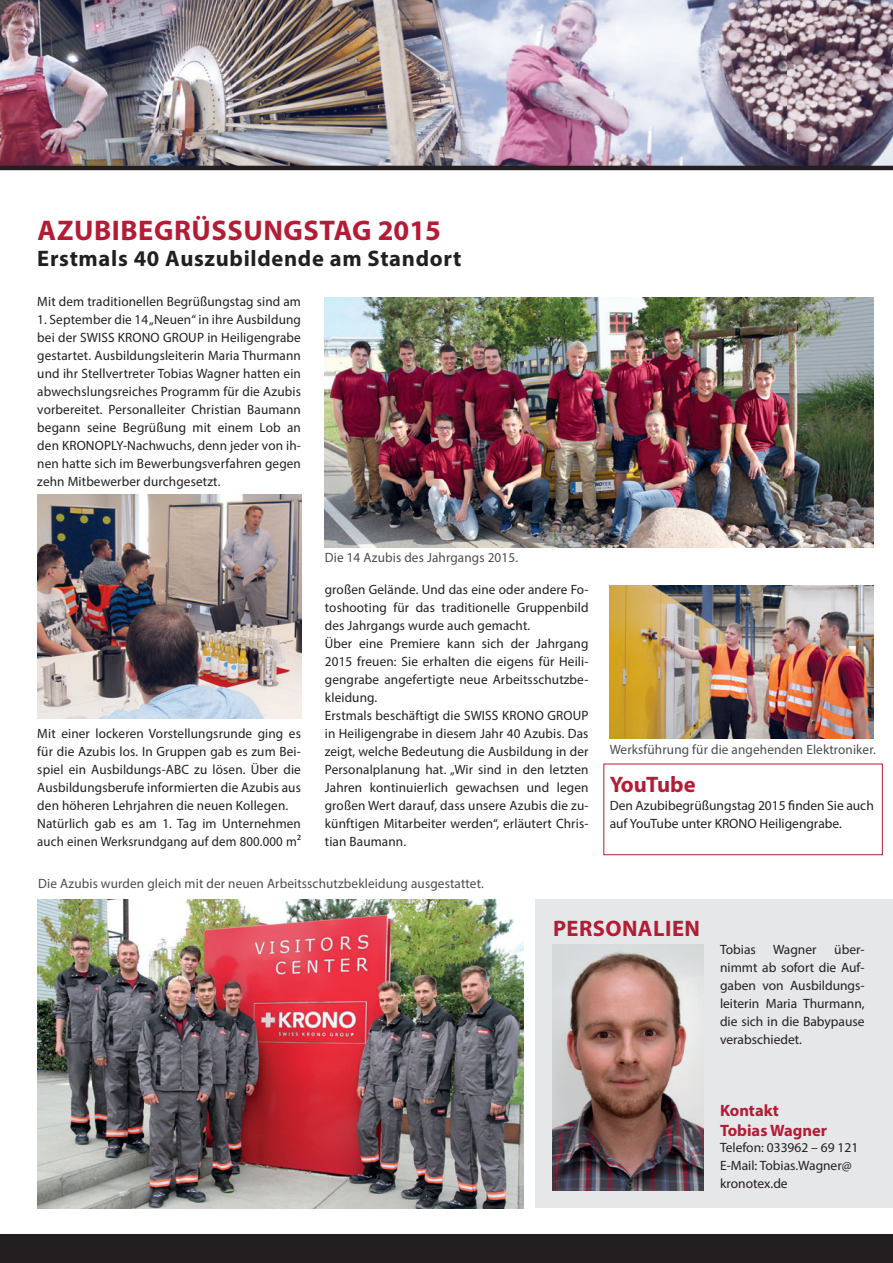
<style>
.page{position:relative;width:893px;height:1263px;background:#fff}
.page>*{position:absolute;margin:0;border:0;box-sizing:border-box;transform-origin:0 0}
.t1{font:700 28.5px "Myriad Pro";letter-spacing:.02em;color:#b21d35}
.t2{font:700 22.5px "Myriad Pro";letter-spacing:.03em;color:#231f20}
.t3{font:700 22.5px "Myriad Pro";letter-spacing:.02em;color:#b21d35}
.t4{font:700 22.5px "Myriad Pro";letter-spacing:-.02em;color:#b21d35}
.t5{font:700 16.5px/19.8px "Myriad Pro";color:#b21d35}
.t6{font:13.5px/18px "Myriad Pro";letter-spacing:.01em;color:#231f20}
.t7{font:13.5px "Myriad Pro";letter-spacing:.01em;color:#4b4c4d}
</style>
<div class="page">
<img style="left:0;top:0;width:893px;height:166px">
<hr style="left:0;top:166px;width:893px;height:4px;background:#231f20">
<div style="left:0;top:1234px;width:893px;height:29px;background:#231f20"></div>
<img style="left:325px;top:297px;width:549px;height:250px">
<img style="left:38px;top:494px;width:264px;height:225px">
<img style="left:610px;top:585px;width:264px;height:153px">
<img style="left:37px;top:899px;width:486px;height:309px">
<div style="left:536px;top:899px;width:357px;height:309px;background:#e6e7e9"></div>
<img style="left:553px;top:945px;width:150px;height:246px">
<div style="left:603px;top:764px;width:280px;height:91px;border:1px solid #b21d35"></div>
<h1 class="t1" style="left:38px;top:212px;width:405px">AZUBIBEGRÜSSUNGSTAG 2015</h1>
<h2 class="t2" style="left:37px;top:243px;width:426px">Erstmals 40 Auszubildende am Standort</h2>
<p class="t6" style="left:37px;top:292px;width:265px">Mit dem traditionellen Begrüßungstag sind am</p>
<p class="t6" style="left:37px;top:310px;width:265px;text-align:justify">1. September die 14 „Neuen“ in ihre Ausbildung bei der SWISS KRONO GROUP in Heiligengrabe gestartet. Ausbildungsleiterin Maria Thurmann und ihr Stellvertreter Tobias Wagner hatten ein abwechslungsreiches Programm für die Azubis vorbereitet. Personalleiter Christian Baumann begann seine Begrüßung mit einem Lob an den KRONOPLY-Nachwuchs, denn jeder von ih&shy;nen hatte sich im Bewerbungsverfahren gegen zehn Mitbewerber durchgesetzt.</p>
<p class="t6" style="left:37px;top:724px;width:265px">Mit einer lockeren Vorstellungsrunde ging es für die Azubis los. In Gruppen gab es zum Bei&shy;spiel ein Ausbildungs-ABC zu lösen. Über die Ausbildungsberufe informierten die Azubis aus den höheren Lehrjahren die neuen Kollegen.<br>Natürlich gab es am 1. Tag im Unternehmen auch einen Werksrundgang auf dem 800.000 m²</p>
<p class="t7" style="left:325px;top:549px;width:195px">Die 14 Azubis des Jahrgangs 2015.</p>
<p class="t6" style="left:325px;top:580px;width:265px">großen Gelände. Und das eine oder andere Fo&shy;toshooting für das traditionelle Gruppenbild des Jahrgangs wurde auch gemacht.<br>Über eine Premiere kann sich der Jahrgang 2015 freuen: Sie erhalten die eigens für Heili&shy;gengrabe angefertigte neue Arbeitsschutzbe&shy;kleidung.<br>Erstmals beschäftigt die SWISS KRONO GROUP in Heiligengrabe in diesem Jahr 40 Azubis. Das zeigt, welche Bedeutung die Ausbildung in der Personalplanung hat. „Wir sind in den letzten Jahren kontinuierlich gewachsen und legen großen Wert darauf, dass unsere Azubis die zu&shy;künftigen Mitarbeiter werden“, erläutert Chris&shy;tian Baumann.</p>
<p class="t7" style="left:38px;top:875px;width:447px">Die Azubis wurden gleich mit der neuen Arbeitsschutzbekleidung ausgestattet.</p>
<p class="t7" style="left:610px;top:741px;width:268px">Werksführung für die angehenden Elektroniker.</p>
<h2 class="t4" style="left:610px;top:770px;width:88px">YouTube</h2>
<p class="t6" style="left:610px;top:796px;width:266px">Den Azubibegrüßungstag 2015 finden Sie auch auf YouTube unter KRONO Heiligengrabe.</p>
<h2 class="t3" style="left:553px;top:914px;width:148px">PERSONALIEN</h2>
<p class="t6" style="left:720px;top:940px;width:37px">Tobias</p>
<p class="t6" style="left:773px;top:940px;width:45px">Wagner</p>
<p class="t6" style="left:720px;top:940px;width:146px;text-align:justify;text-indent:114px">über&shy;nimmt ab sofort die Auf&shy;gaben von Ausbildungs&shy;leiterin Maria Thurmann, die sich in die Babypause verabschiedet.</p>
<p class="t5" style="left:720px;top:1100px;width:109px">Kontakt<br>Tobias Wagner</p>
<p class="t6" style="left:720px;top:1138px;width:140px">Telefon: 033962 – 69 121<br>E-Mail: Tobias.Wagner@ kronotex.de</p>
</div>
